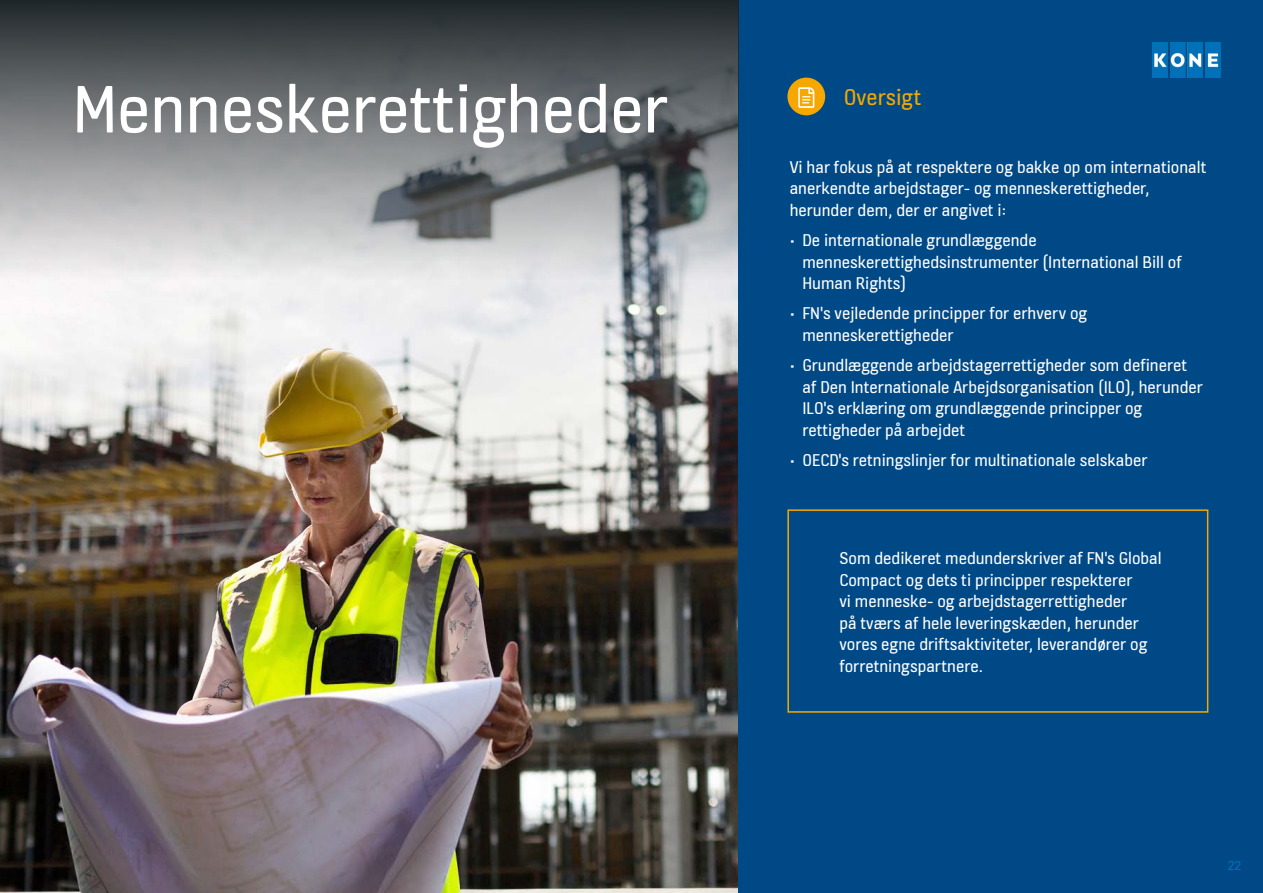
<style>
.page{position:relative;width:1263px;height:893px;background:#fff}
.page>*{position:absolute;margin:0;border:0;box-sizing:border-box;transform-origin:0 0}
.t1{font:72px "KONE Information";color:#fff}
.t2{font:24px "KONE Information";color:#f6a800}
.t3{font:18px/21.6px "KONE Information";color:#fff}
.t4{font:13.5px "KONE Information";color:#0071b9}
</style>
<div class="page">
<img style="left:0;top:281px;width:738px;height:612px">
<div style="left:738px;top:0;width:525px;height:893px;background:#004987"></div>
<div style="left:787px;top:78px;width:38px;height:37px;background:#f6a800;border-radius:50%"></div>
<svg style="left:798px;top:87px;width:16px;height:21px"></svg>
<div style="left:787px;top:509px;width:421px;height:204px;border:2px solid #f6a800"></div>
<svg style="left:0;top:0;width:738px;height:281px;background:#7d8183"></svg>
<img style="left:1152px;top:43px;width:68px;height:34px">
<h1 class="t1" style="left:73px;top:59px;width:596px">Menneskerettigheder</h1>
<h2 class="t2" style="left:844px;top:80px;width:79px">Oversigt</h2>
<p class="t3" style="left:790px;top:157px;width:418px">Vi har fokus på at respektere og bakke op om internationalt anerkendte arbejdstager- og menneskerettigheder, herunder dem, der er angivet i:</p>
<p class="t3" style="left:802px;top:230px;width:381px;text-indent:-13px">• De internationale grundlæggende menneskerettighedsinstrumenter (International Bill of<br>Human Rights)</p>
<p class="t3" style="left:802px;top:304px;width:286px;text-indent:-13px">• FN's vejledende principper for erhverv og menneskerettigheder</p>
<p class="t3" style="left:802px;top:355px;width:402px;text-indent:-13px">• Grundlæggende arbejdstagerrettigheder som defineret af Den Internationale Arbejdsorganisation (ILO), herunder ILO's erklæring om grundlæggende principper og rettigheder på arbejdet</p>
<p class="t3" style="left:790px;top:450px;width:359px">• OECD's retningslinjer for multinationale selskaber</p>
<p class="t3" style="left:839px;top:548px;width:324px">Som dedikeret medunderskriver af FN's Global Compact og dets ti principper respekterer<br>vi menneske- og arbejdstagerrettigheder<br>på tværs af hele leveringskæden, herunder vores egne driftsaktiviteter, leverandører og forretningspartnere.</p>
<p class="t4" style="left:1228px;top:856px;width:15px">22</p>
</div>
